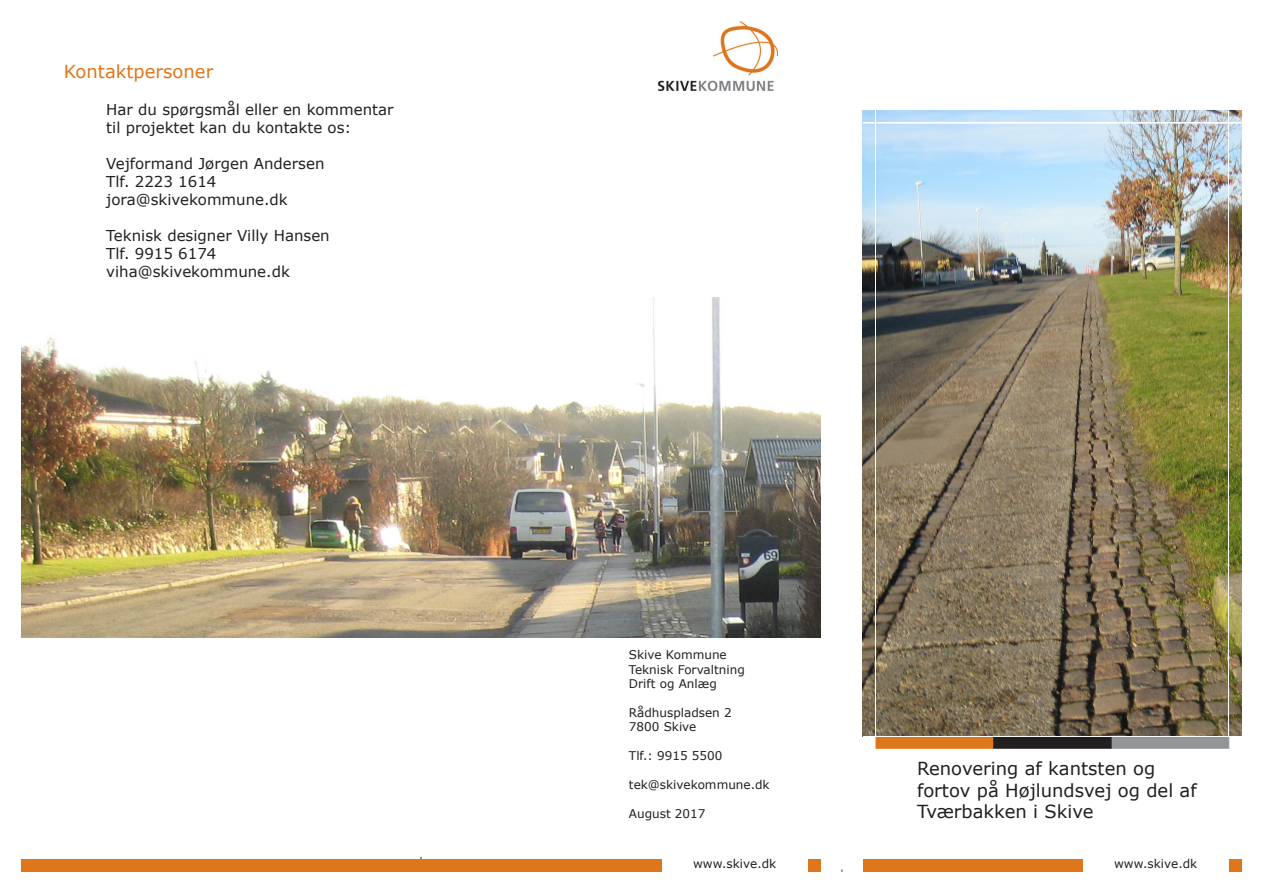
<style>
.page{position:relative;width:1263px;height:893px;background:#fff}
.page>*{position:absolute;margin:0;border:0;box-sizing:border-box;transform-origin:0 0}
.t1{font:18px/21.6px "Verdana";color:#231f20}
.t2{font:18px "Verdana";color:#de761b}
.t3{font:15px/18px "Verdana";color:#231f20}
.t4{font:12px "Verdana";color:#231f20}
</style>
<div class="page">
<div style="left:863px;top:859px;width:219px;height:13px;background:#de761b"></div>
<div style="left:1229px;top:859px;width:13px;height:13px;background:#de761b"></div>
<div style="left:21px;top:859px;width:640px;height:13px;background:#de761b"></div>
<div style="left:808px;top:859px;width:13px;height:13px;background:#de761b"></div>
<div style="left:876px;top:735px;width:117px;height:13px;background:#de761b"></div>
<div style="left:1111px;top:735px;width:118px;height:13px;background:#939598"></div>
<div style="left:993px;top:735px;width:118px;height:13px;background:#231f20"></div>
<img style="left:659px;top:22px;width:119px;height:68px">
<img style="left:21px;top:298px;width:799px;height:340px">
<img style="left:863px;top:110px;width:379px;height:626px">
<hr style="left:875px;top:110px;width:1px;height:626px;background:#fff">
<hr style="left:1228px;top:110px;width:1px;height:626px;background:#fff">
<hr style="left:863px;top:736px;width:378px;height:1px;background:#fff">
<hr style="left:863px;top:123px;width:378px;height:1px;background:#fff">
<p class="t2" style="left:64px;top:59px;width:151px">Kontaktpersoner</p>
<p class="t3" style="left:106px;top:100px;width:289px">Har du spørgsmål eller en kommentar til projektet kan du kontakte os:</p>
<p class="t3" style="left:106px;top:154px;width:220px">Vejformand Jørgen Andersen<br>Tlf. 2223 1614</p>
<p class="t3" style="left:106px;top:190px;width:183px">jora@skivekommune.dk</p>
<p class="t3" style="left:106px;top:226px;width:225px">Teknisk designer Villy Hansen<br>Tlf. 9915 6174</p>
<p class="t3" style="left:106px;top:262px;width:185px">viha@skivekommune.dk</p>
<p class="t4" style="left:629px;top:647px;width:99px">Skive Kommune</p>
<p class="t4" style="left:629px;top:661px;width:117px">Teknisk Forvaltning</p>
<p class="t4" style="left:629px;top:676px;width:89px">Drift og Anlæg</p>
<p class="t4" style="left:629px;top:704px;width:104px">Rådhuspladsen 2</p>
<p class="t4" style="left:629px;top:719px;width:69px">7800 Skive</p>
<p class="t4" style="left:629px;top:748px;width:95px">Tlf.: 9915 5500</p>
<p class="t4" style="left:629px;top:776px;width:142px">tek@skivekommune.dk</p>
<p class="t4" style="left:629px;top:805px;width:78px">August 2017</p>
<p class="t4" style="left:693px;top:855px;width:85px">www.skive.dk</p>
<p class="t4" style="left:1114px;top:855px;width:85px">www.skive.dk</p>
<p class="t1" style="left:917px;top:757px;width:281px">Renovering af kantsten og fortov på Højlundsvej og del af<br>Tværbakken i Skive</p>
</div>
